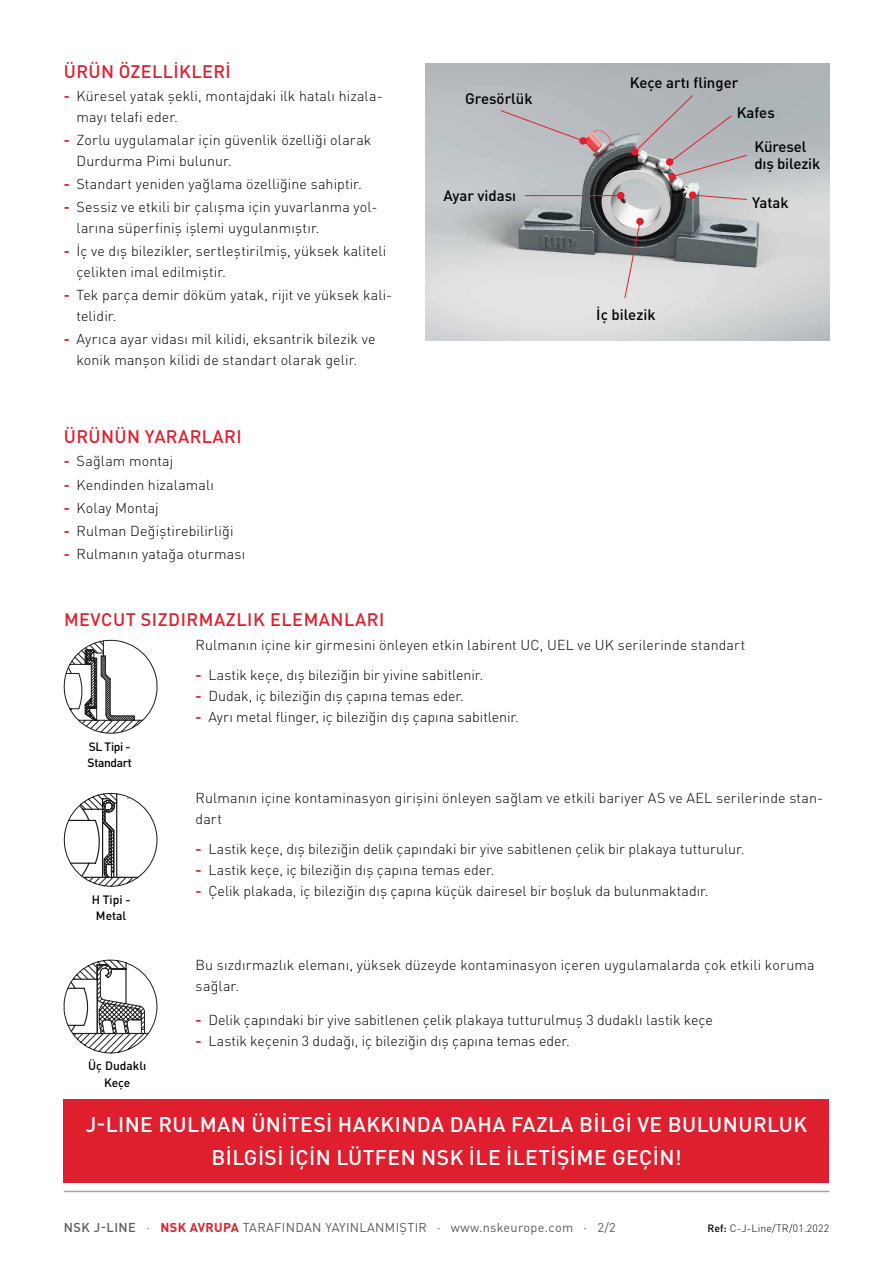
<style>
.page{position:relative;width:893px;height:1263px;background:#fff}
.page>*{position:absolute;margin:0;border:0;box-sizing:border-box;transform-origin:0 0}
.t1{font:500 21px/33px "DIN Pro";letter-spacing:.02em;color:#fff;text-align:center}
.t2{font:500 18px "DIN Pro";letter-spacing:.02em;color:#e01f2e}
.t3{font:500 15px/16.2px "DIN Pro";color:#000}
.t4{font:300 14.25px/21px "DIN Pro";letter-spacing:.005em;color:#000}
.t5{font:12.75px "DIN Pro";letter-spacing:.025em;color:#5b5b5a}
.t6{font:500 12px/16.5px "DIN Pro";letter-spacing:-.005em;color:#000;text-align:center}
.t7{font:500 12px/16.5px "DIN Pro";letter-spacing:-.03em;color:#000}
.t8{font:300 10.5px "DIN Pro";letter-spacing:.02em;color:#000}
.s1{font-weight:700;color:#e01f2e}
.s2{font-weight:500}
</style>
<div class="page">
<hr style="left:64px;top:1191px;width:765px;height:1px;background:#a4a4a5">
<img style="left:425px;top:64px;width:404px;height:276px">
<div style="left:500px;top:110px;width:84px;height:32px;background:#babdc2"></div>
<div style="left:579px;top:137px;width:8px;height:8px;background:#e01f2e;border-radius:50%"></div>
<hr style="left:525px;top:195px;width:96px;height:1px;background:#e01f2e">
<div style="left:617px;top:192px;width:7px;height:7px;background:#e01f2e;border-radius:50%"></div>
<svg style="left:624px;top:221px;width:17px;height:78px"></svg>
<div style="left:636px;top:218px;width:8px;height:7px;background:#e01f2e;border-radius:50%"></div>
<div style="left:668px;top:173px;width:8px;height:7px;background:#e01f2e;border-radius:50%"></div>
<svg style="left:631px;top:148px;width:7px;height:8px"></svg>
<svg style="left:634px;top:94px;width:114px;height:84px;background:#b3b0b4"></svg>
<div style="left:666px;top:158px;width:7px;height:8px;background:#e01f2e;border-radius:50%"></div>
<svg style="left:692px;top:194px;width:56px;height:6px"></svg>
<div style="left:689px;top:191px;width:7px;height:8px;background:#e01f2e;border-radius:50%"></div>
<div style="left:64px;top:1099px;width:765px;height:84px;background:#e01f2e"></div>
<svg style="left:63px;top:640px;width:95px;height:94px"></svg>
<svg style="left:63px;top:793px;width:95px;height:94px"></svg>
<svg style="left:63px;top:959px;width:95px;height:95px"></svg>
<p class="t2" style="left:64px;top:56px;width:168px">ÜRÜN ÖZELLİKLERİ</p>
<p class="t4" style="left:77px;top:84px;width:308px;text-indent:-13px"><span class="s1">-</span> Küresel yatak şekli, montajdaki ilk hatalı hizala&shy;mayı telafi eder.</p>
<p class="t4" style="left:77px;top:128px;width:296px;text-indent:-13px"><span class="s1">-</span> Zorlu uygulamalar için güvenlik özelliği olarak<br>Durdurma Pimi bulunur.</p>
<p class="t4" style="left:64px;top:172px;width:300px"><span class="s1">-</span> Standart yeniden yağlama özelliğine sahiptir.</p>
<p class="t4" style="left:77px;top:195px;width:303px;text-indent:-13px"><span class="s1">-</span> Sessiz ve etkili bir çalışma için yuvarlanma yol&shy;larına süperfiniş işlemi uygulanmıştır.</p>
<p class="t4" style="left:77px;top:239px;width:311px;text-indent:-13px"><span class="s1">-</span> İç ve dış bilezikler, sertleştirilmiş, yüksek kaliteli çelikten imal edilmiştir.</p>
<p class="t4" style="left:77px;top:283px;width:317px;text-indent:-13px"><span class="s1">-</span> Tek parça demir döküm yatak, rijit ve yüksek kali&shy;telidir.</p>
<p class="t4" style="left:64px;top:328px;width:313px;text-align:center"><span class="s1">-</span> Ayrıca ayar vidası mil kilidi, eksantrik bilezik ve konik manşon kilidi de standart olarak gelir.</p>
<p class="t2" style="left:64px;top:422px;width:179px">ÜRÜNÜN YARARLARI</p>
<p class="t4" style="left:64px;top:449px;width:111px"><span class="s1">-</span> Sağlam montaj</p>
<p class="t4" style="left:64px;top:473px;width:152px"><span class="s1">-</span> Kendinden hizalamalı</p>
<p class="t4" style="left:64px;top:496px;width:96px"><span class="s1">-</span> Kolay Montaj</p>
<p class="t4" style="left:64px;top:519px;width:171px"><span class="s1">-</span> Rulman Değiştirebilirliği</p>
<p class="t4" style="left:64px;top:542px;width:183px"><span class="s1">-</span> Rulmanın yatağa oturması</p>
<p class="t2" style="left:64px;top:605px;width:322px">MEVCUT SIZDIRMAZLIK ELEMANLARI</p>
<p class="t3" style="left:465px;top:89px;width:69px">Gresörlük</p>
<p class="t3" style="left:443px;top:186px;width:74px">Ayar vidası</p>
<p class="t3" style="left:737px;top:66px;width:40px;line-height:30.2px;text-indent:-107px">Keçe artı flinger<br>Kafes</p>
<p class="t3" style="left:754px;top:137px;width:67px">Küresel dış bilezik</p>
<p class="t3" style="left:596px;top:305px;width:61px">İç bilezik</p>
<p class="t3" style="left:752px;top:192px;width:38px">Yatak</p>
<p class="t7" style="left:88px;top:737px;width:46px">SL Tipi -<br>Standart</p>
<p class="t6" style="left:92px;top:890px;width:40px">H Tipi -<br>Metal</p>
<p class="t6" style="left:88px;top:1056px;width:60px">Üç Dudaklı<br>Keçe</p>
<p class="t4" style="left:196px;top:633px;width:551px">Rulmanın içine kir girmesini önleyen etkin labirent UC, UEL ve UK serilerinde standart</p>
<p class="t4" style="left:196px;top:663px;width:289px"><span class="s1">-</span> Lastik keçe, dış bileziğin bir yivine sabitlenir.</p>
<p class="t4" style="left:196px;top:684px;width:270px"><span class="s1">-</span> Dudak, iç bileziğin dış çapına temas eder.</p>
<p class="t4" style="left:196px;top:705px;width:325px"><span class="s1">-</span> Ayrı metal flinger, iç bileziğin dış çapına sabitlenir.</p>
<p class="t4" style="left:196px;top:786px;width:629px">Rulmanın içine kontaminasyon girişini önleyen sağlam ve etkili bariyer AS ve AEL serilerinde stan&shy;dart</p>
<p class="t4" style="left:196px;top:837px;width:550px"><span class="s1">-</span> Lastik keçe, dış bileziğin delik çapındaki bir yive sabitlenen çelik bir plakaya tutturulur.</p>
<p class="t4" style="left:196px;top:858px;width:301px"><span class="s1">-</span> Lastik keçe, iç bileziğin dış çapına temas eder.</p>
<p class="t4" style="left:196px;top:879px;width:515px"><span class="s1">-</span> Çelik plakada, iç bileziğin dış çapına küçük dairesel bir boşluk da bulunmaktadır.</p>
<p class="t4" style="left:196px;top:953px;width:620px">Bu sızdırmazlık elemanı, yüksek düzeyde kontaminasyon içeren uygulamalarda çok etkili koruma sağlar.</p>
<p class="t4" style="left:196px;top:1008px;width:519px"><span class="s1">-</span> Delik çapındaki bir yive sabitlenen çelik plakaya tutturulmuş 3 dudaklı lastik keçe</p>
<p class="t4" style="left:196px;top:1029px;width:376px"><span class="s1">-</span> Lastik keçenin 3 dudağı, iç bileziğin dış çapına temas eder.</p>
<h1 class="t1" style="left:86px;top:1106px;width:723px">J-LINE RULMAN ÜNİTESİ HAKKINDA DAHA FAZLA BİLGİ VE BULUNURLUK<br>BİLGİSİ İÇİN LÜTFEN NSK İLE İLETİŞİME GEÇİN!</h1>
<p class="t5" style="left:64px;top:1217px;width:553px"><span class="s2">NSK J-LINE</span> · <span class="s1">NSK AVRUPA</span> TARAFINDAN YAYINLANMIŞTIR · www.nskeurope.com · 2/2</p>
<p class="t8" style="left:708px;top:1220px;width:123px"><span class="s2">Ref:</span> C-J-Line/TR/01.2022</p>
</div>
